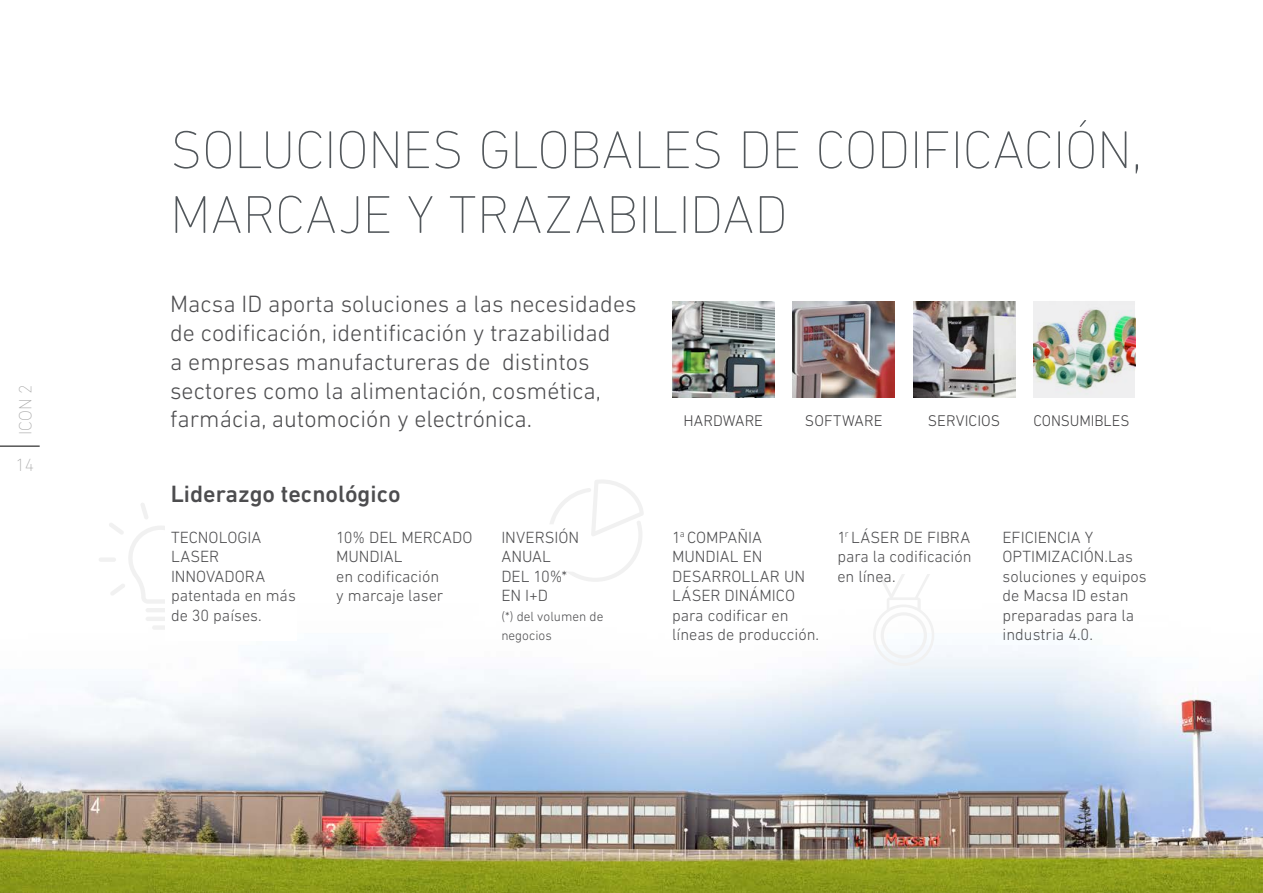
<style>
.page{position:relative;width:1263px;height:893px;background:#fff}
.page>*{position:absolute;margin:0;border:0;box-sizing:border-box;transform-origin:0 0}
.t1{font:200 54px/64.8px "DIN Next LT Pro";letter-spacing:-.01em;color:#52575b}
.t2{font:300 24px/28.8px "DIN Next LT Pro";color:#4d4d4f}
.t3{font:500 24px "DIN Next LT Pro";color:#4d4d4f}
.t4{font:200 18px "DIN Next LT Pro";color:#a2a2a2}
.t5{font:300 16.5px/19.5px "DIN Next LT Pro";color:#4d4d4f}
.t6{font:300 15.75px "DIN Next LT Pro";color:#414042}
.t7{font:300 13.5px/19.5px "DIN Next LT Pro";color:#4d4d4f}
</style>
<div class="page">
<img style="left:0;top:651px;width:1263px;height:242px">
<svg style="left:99px;top:503px;width:66px;height:127px"></svg>
<svg style="left:550px;top:480px;width:94px;height:102px"></svg>
<svg style="left:856px;top:574px;width:96px;height:92px"></svg>
<img style="left:672px;top:301px;width:102px;height:96px">
<img style="left:913px;top:301px;width:102px;height:96px">
<img style="left:793px;top:301px;width:102px;height:96px">
<img style="left:1033px;top:301px;width:102px;height:97px">
<hr style="left:0;top:446px;width:40px;height:1px;background:#000">
<p class="t4" style="left:15px;top:435px;width:52px;rotate:-90deg">ICON 2</p>
<p class="t4" style="left:15px;top:454px;width:20px">14</p>
<h1 class="t1" style="left:170px;top:117px;width:974px">SOLUCIONES GLOBALES DE CODIFICACIÓN,<br>MARCAJE Y TRAZABILIDAD</h1>
<h2 class="t2" style="left:170px;top:289px;width:468px">Macsa ID aporta soluciones a las necesidades de codificación, identificación y trazabilidad<br>a empresas manufactureras de distintos sectores como la alimentación, cosmética, farmácia, automoción y electrónica.</h2>
<h2 class="t3" style="left:171px;top:480px;width:231px">Liderazgo tecnológico</h2>
<p class="t5" style="left:171px;top:527px;width:126px">TECNOLOGIA<br>LASER<br>INNOVADORA patentada en más de 30 países.</p>
<p class="t5" style="left:336px;top:527px;width:138px">10% DEL MERCADO<br>MUNDIAL<br>en codificación<br>y marcaje laser</p>
<p class="t5" style="left:501px;top:527px;width:79px">INVERSIÓN<br>ANUAL<br>DEL 10%*<br>EN I+D</p>
<p class="t7" style="left:501px;top:606px;width:104px">(*) del volumen de negocios</p>
<p class="t6" style="left:683px;top:411px;width:81px">HARDWARE</p>
<p class="t6" style="left:805px;top:411px;width:79px">SOFTWARE</p>
<p class="t6" style="left:928px;top:411px;width:74px">SERVICIOS</p>
<p class="t6" style="left:1033px;top:411px;width:98px">CONSUMIBLES</p>
<p class="t5" style="left:672px;top:527px;width:148px">1<sup>a</sup> COMPAÑIA<br>MUNDIAL EN<br>DESARROLLAR UN<br>LÁSER DINÁMICO para codificar en líneas de producción.</p>
<p class="t5" style="left:837px;top:527px;width:136px;text-align:justify">1<sup>r</sup> LÁSER DE FIBRA para la codificación en línea.</p>
<p class="t5" style="left:1002px;top:527px;width:145px">EFICIENCIA Y<br>OPTIMIZACIÓN.Las soluciones y equipos de Macsa ID estan preparadas para la industria 4.0.</p>
</div>
